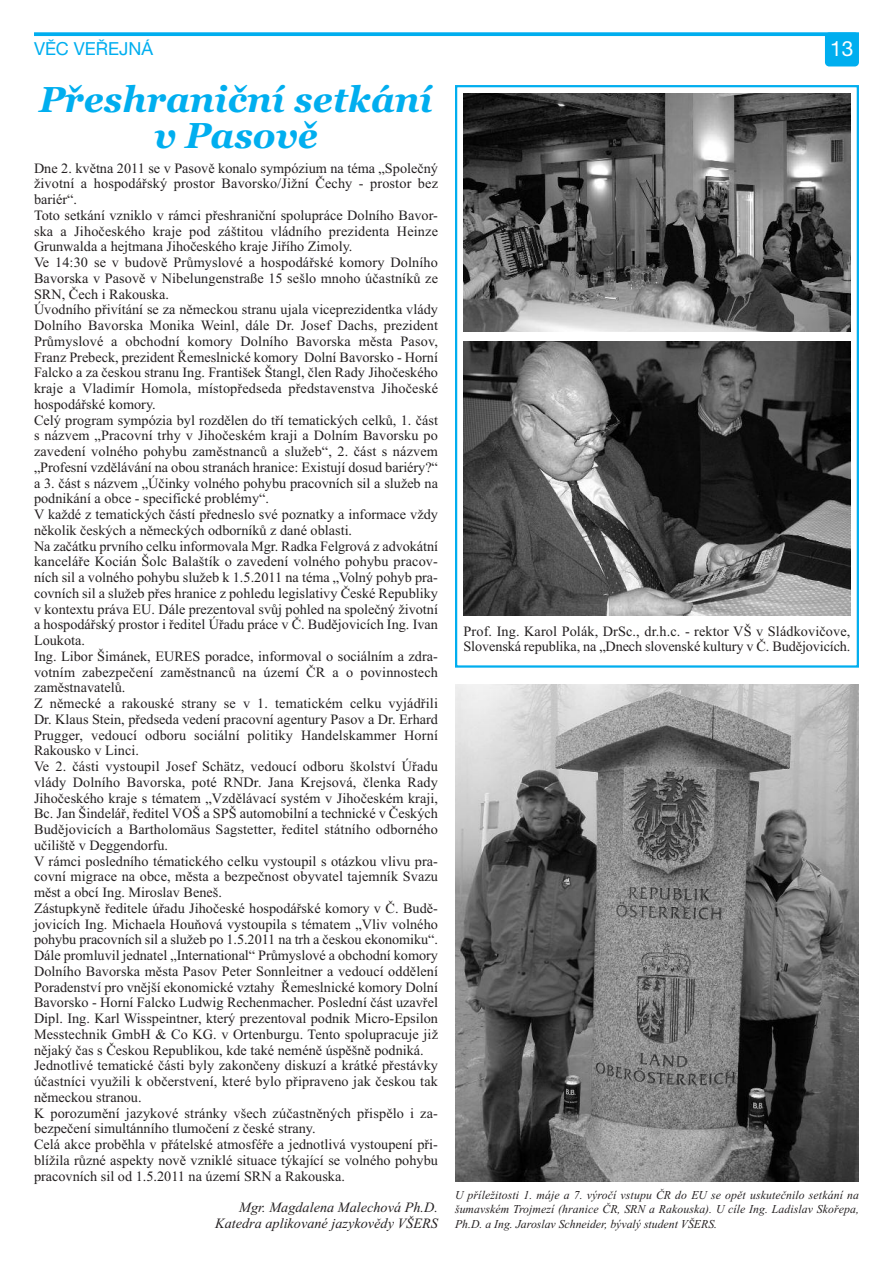
<style>
.page{position:relative;width:893px;height:1263px;background:#fff}
.page>*{position:absolute;margin:0;border:0;box-sizing:border-box;transform-origin:0 0}
.t1{font:italic 700 36px/36px "Georgia";color:#00aeef;text-align:center}
.t2{font:21px "Helvetica Neue CE";color:#fff}
.t3{font:18px "Helvetica Neue CE";color:#00aeef}
.t4{font:14.25px/15.8px "Times New Roman";color:#231f20}
.t5{font:italic 14.25px/15.8px "Times New Roman";color:#231f20;text-align:right}
.t6{font:italic 12px/14.2px "Times New Roman";color:#231f20;text-align:justify}
</style>
<div class="page">
<svg style="left:34px;top:32px;width:825px;height:4px;background:#12b3f0"></svg>
<div style="left:825px;top:32px;width:34px;height:34px;background:#00aeef;border-radius:4px"></div>
<img style="left:464px;top:341px;width:386px;height:275px">
<img style="left:464px;top:94px;width:386px;height:238px">
<div style="left:455px;top:85px;width:404px;height:583px;border:2px solid #00aeef"></div>
<img style="left:455px;top:685px;width:404px;height:496px">
<p class="t3" style="left:34px;top:43px;width:121px">VĚC VEŘEJNÁ</p>
<h2 class="t2" style="left:830px;top:41px;width:25px">13</h2>
<h1 class="t1" style="left:39px;top:82px;width:395px">Přeshraniční setkání v Pasově</h1>
<p class="t4" style="left:34px;top:160px;width:405px">Dne 2. května 2011 se v Pasově konalo sympózium na téma „Společný životní a hospodářský prostor Bavorsko/Jižní Čechy - prostor bez bariér“.<br>Toto setkání vzniklo v rámci přeshraniční spolupráce Dolního Bavor&shy;ska a Jihočeského kraje pod záštitou vládního prezidenta Heinze Grunwalda a hejtmana Jihočeského kraje Jiřího Zimoly.<br>Ve 14:30 se v budově Průmyslové a hospodářské komory Dolního Bavorska v Pasově v Nibelungenstraße 15 sešlo mnoho účastníků ze SRN, Čech i Rakouska.<br>Úvodního přivítání se za německou stranu ujala viceprezidentka vlády Dolního Bavorska Monika Weinl, dále Dr. Josef Dachs, prezident Průmyslové a obchodní komory Dolního Bavorska města Pasov, Franz Prebeck, prezident Řemeslnické komory Dolní Bavorsko - Horní Falcko a za českou stranu Ing. František Štangl, člen Rady Jihočeského kraje a Vladimír Homola, místopředseda představenstva Jihočeské hospodářské komory.<br>Celý program sympózia byl rozdělen do tří tematických celků, 1. část s názvem „Pracovní trhy v Jihočeském kraji a Dolním Bavorsku po zavedení volného pohybu zaměstnanců a služeb“, 2. část s názvem „Profesní vzdělávání na obou stranách hranice: Existují dosud bariéry?“ a 3. část s názvem „Účinky volného pohybu pracovních sil a služeb na podnikání a obce - specifické problémy“.<br>V každé z tematických částí předneslo své poznatky a informace vždy několik českých a německých odborníků z dané oblasti.<br>Na začátku prvního celku informovala Mgr. Radka Felgrová z advokátní kanceláře Kocián Šolc Balaštík o zavedení volného pohybu pracov&shy;ních sil a volného pohybu služeb k 1.5.2011 na téma „Volný pohyb pra&shy;covních sil a služeb přes hranice z pohledu legislativy České Republiky v kontextu práva EU. Dále prezentoval svůj pohled na společný životní a hospodářský prostor i ředitel Úřadu práce v Č. Budějovicích Ing. Ivan Loukota.<br>Ing. Libor Šimánek, EURES poradce, informoval o sociálním a zdra&shy;votním zabezpečení zaměstnanců na území ČR a o povinnostech zaměstnavatelů.<br>Z německé a rakouské strany se v 1. tematickém celku vyjádřili Dr. Klaus Stein, předseda vedení pracovní agentury Pasov a Dr. Erhard Prugger, vedoucí odboru sociální politiky Handelskammer Horní Rakousko v Linci.<br>Ve 2. části vystoupil Josef Schätz, vedoucí odboru školství Úřadu vlády Dolního Bavorska, poté RNDr. Jana Krejsová, členka Rady Jihočeského kraje s tématem „Vzdělávací systém v Jihočeském kraji, Bc. Jan Šindelář, ředitel VOŠ a SPŠ automobilní a technické v Českých Budějovicích a Bartholomäus Sagstetter, ředitel státního odborného učiliště v Deggendorfu.<br>V rámci posledního tématického celku vystoupil s otázkou vlivu pra&shy;covní migrace na obce, města a bezpečnost obyvatel tajemník Svazu měst a obcí Ing. Miroslav Beneš.<br>Zástupkyně ředitele úřadu Jihočeské hospodářské komory v Č. Budě&shy;jovicích Ing. Michaela Houňová vystoupila s tématem „Vliv volného pohybu pracovních sil a služeb po 1.5.2011 na trh a českou ekonomiku“.<br>Dále promluvil jednatel „International“ Průmyslové a obchodní komory Dolního Bavorska města Pasov Peter Sonnleitner a vedoucí oddělení Poradenství pro vnější ekonomické vztahy Řemeslnické komory Dolní Bavorsko - Horní Falcko Ludwig Rechenmacher. Poslední část uzavřel Dipl. Ing. Karl Wisspeintner, který prezentoval podnik Micro-Epsilon Messtechnik GmbH &amp; Co KG. v Ortenburgu. Tento spolupracuje již nějaký čas s Českou Republikou, kde také neméně úspěšně podniká.<br>Jednotlivé tematické části byly zakončeny diskuzí a krátké přestávky účastníci využili k občerstvení, které bylo připraveno jak českou tak německou stranou.<br>K porozumění jazykové stránky všech zúčastněných přispělo i za&shy;bezpečení simultánního tlumočení z české strany.<br>Celá akce proběhla v přátelské atmosféře a jednotlivá vystoupení při&shy;blížila různé aspekty nově vzniklé situace týkající se volného pohybu pracovních sil od 1.5.2011 na území SRN a Rakouska.</p>
<p class="t5" style="left:215px;top:1199px;width:224px">Mgr. Magdalena Malechová Ph.D.<br>Katedra aplikované jazykovědy VŠERS</p>
<p class="t4" style="left:463px;top:623px;width:388px">Prof. Ing. Karol Polák, DrSc., dr.h.c. - rektor VŠ v Sládkovičove,<br>Slovenská republika, na „Dnech slovenské kultury v Č. Budějovicích.</p>
<p class="t6" style="left:455px;top:1188px;width:405px">U příležitosti 1. máje a 7. výročí vstupu ČR do EU se opět uskutečnilo setkání na šumavském Trojmezí (hranice ČR, SRN a Rakouska). U cíle Ing. Ladislav Skořepa, Ph.D. a Ing. Jaroslav Schneider, bývalý student VŠERS.</p>
</div>
